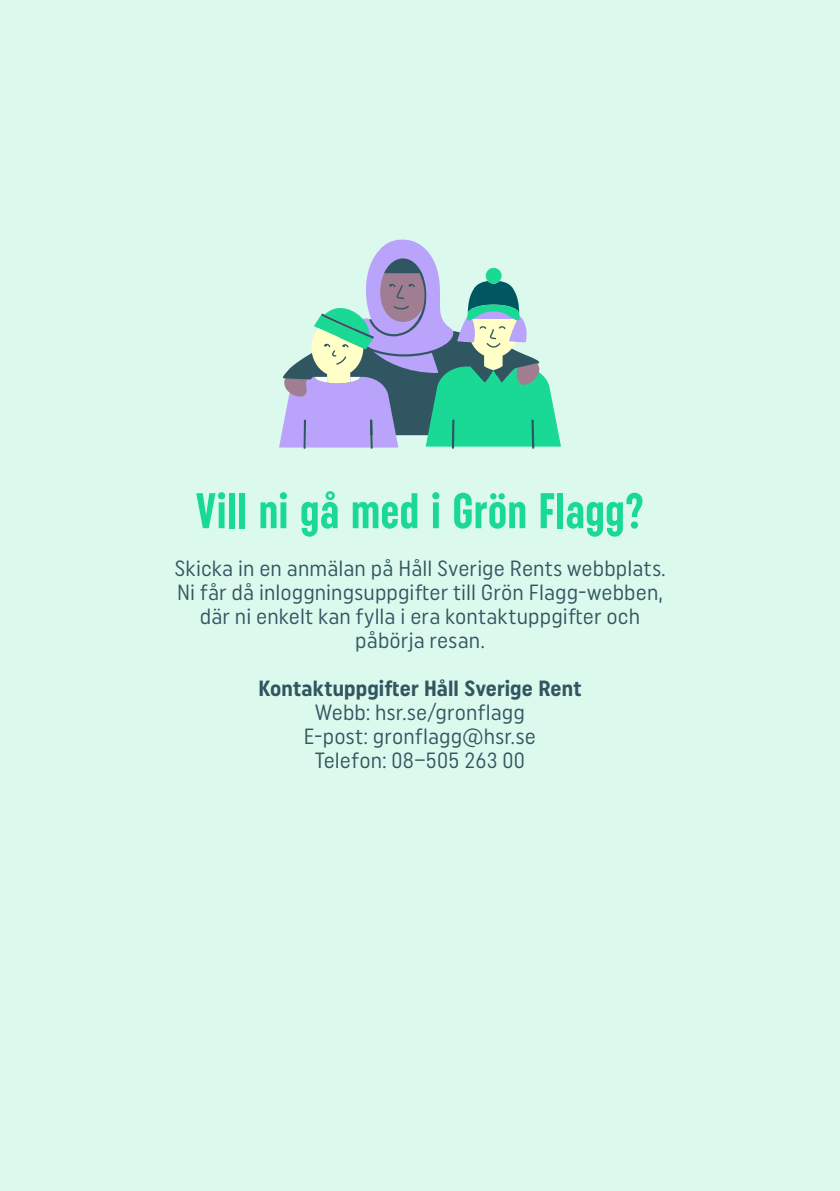
<style>
.page{position:relative;width:840px;height:1191px;background:#fff}
.page>*{position:absolute;margin:0;border:0;box-sizing:border-box;transform-origin:0 0}
.t1{font:700 extra-condensed 50px "Uniform";letter-spacing:-.005em;color:#1ad994}
.t2{font:condensed 22px/24px "Uniform";letter-spacing:.005em;color:#315660;text-align:center}
.t3{font:700 condensed 22px "Uniform";letter-spacing:.005em;color:#315660}
</style>
<div class="page">
<div style="left:0;top:0;width:839px;height:1191px;background:#dcf9ee"></div>
<svg style="left:279px;top:240px;width:281px;height:209px"></svg>
<h1 class="t1" style="left:196px;top:482px;width:449px">Vill ni gå med i Grön Flagg?</h1>
<p class="t2" style="left:174px;top:556px;width:492px">Skicka in en anmälan på Håll Sverige Rents webbplats.<br>Ni får då inloggningsuppgifter till Grön Flagg-webben, där ni enkelt kan fylla i era kontaktuppgifter och påbörja resan.</p>
<p class="t3" style="left:258px;top:675px;width:324px">Kontaktuppgifter Håll Sverige Rent</p>
<p class="t2" style="left:304px;top:700px;width:233px">Webb: hsr.se/gronflagg<br>E-post: gronflagg@hsr.se<br>Telefon: 08–505 263 00</p>
</div>
